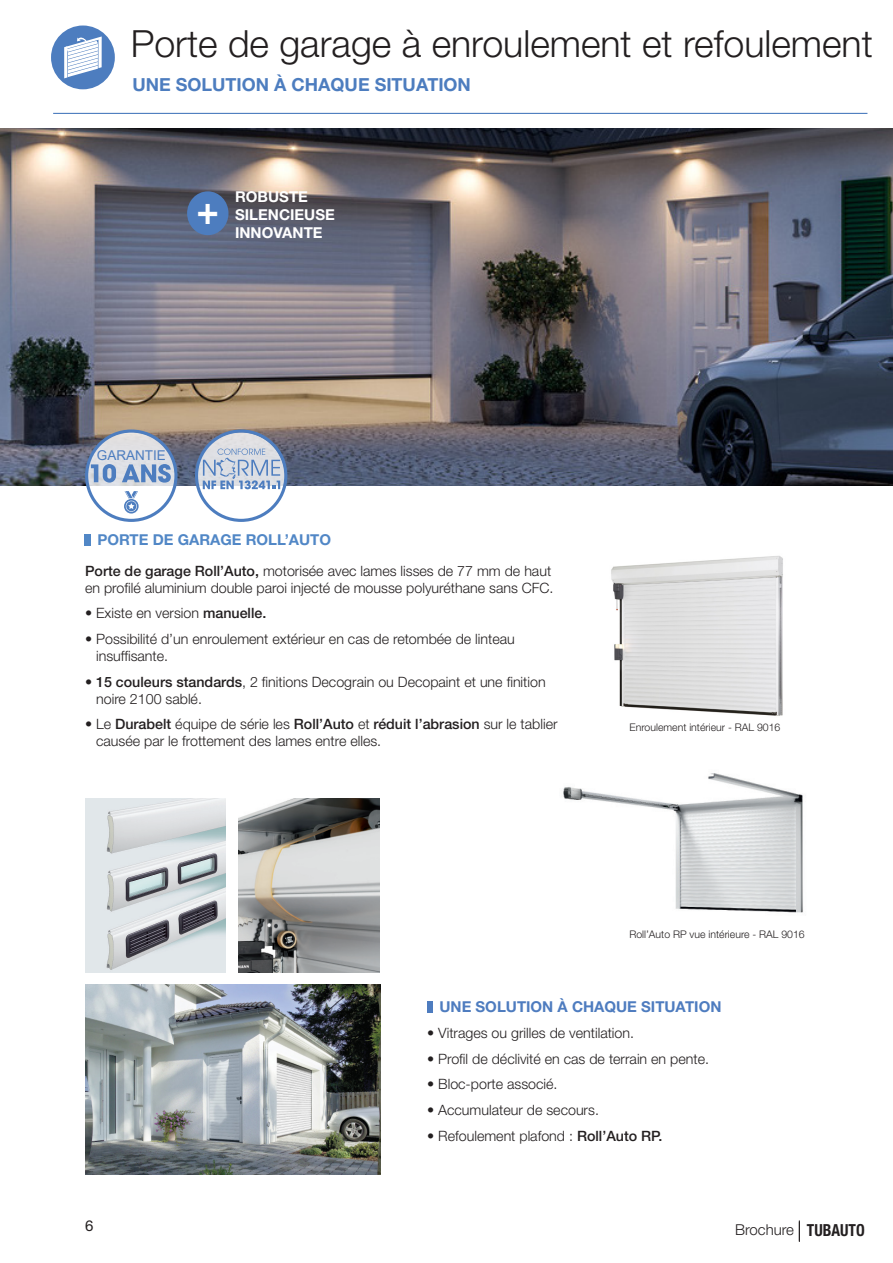
<style>
.page{position:relative;width:893px;height:1263px;background:#fff}
.page>*{position:absolute;margin:0;border:0;box-sizing:border-box;transform-origin:0 0}
.t1{font:700 39.75px "Hoermann Helvetica Neue";color:#fff;scale:.94 1}
.t2{font:300 37.5px "Hoermann Helvetica Neue";color:#231f20}
.t3{font:700 18px "Hoermann Helvetica Neue";color:#4d7dbf}
.t4{font:700 15px "Hoermann Helvetica Neue";color:#4e7cbf}
.t5{font:700 15px "Hoermann Helvetica Neue";color:#fff}
.t6{font:700 15px "Hoermann Helvetica Neue";color:#5187c6}
.t7{font:300 15px "Hoermann Helvetica Neue";letter-spacing:-.005em;color:#231f20}
.t8{font:15px "Hoermann Helvetica Neue Rm";color:#231f20}
.t9{font:300 14.25px/17.1px "Hoermann Helvetica Neue";color:#231f20}
.t10{font:13.5px "Arial";color:#4d7dbf}
.t11{font:300 10.5px "Hoermann Helvetica Neue";color:#231f20}
.s1{font-weight:500}
.s2{font-weight:700;font-stretch:condensed;font-size:16.65px}
</style>
<div class="page">
<img style="left:0;top:129px;width:893px;height:357px">
<svg style="left:197px;top:433px;width:87px;height:86px"></svg>
<svg style="left:88px;top:433px;width:86px;height:86px;fill:#e2e2e6"></svg>
<div style="left:87px;top:432px;width:88px;height:88px;border:2px solid #fff;border-radius:50%"></div>
<div style="left:427px;top:1001px;width:6px;height:12px;background:#4e7cbf"></div>
<svg style="left:91px;top:464px;width:25px;height:19px"></svg>
<svg style="left:122px;top:464px;width:49px;height:19px"></svg>
<div style="left:85px;top:429px;width:93px;height:93px;border:3px solid #4d7dbf;border-radius:50%"></div>
<svg style="left:124px;top:491px;width:15px;height:22px"></svg>
<div style="left:195px;top:429px;width:92px;height:93px;border:3px solid #4d7dbf;border-radius:50%"></div>
<svg style="left:203px;top:448px;width:77px;height:41px"></svg>
<img style="left:85px;top:798px;width:141px;height:174px">
<img style="left:238px;top:798px;width:142px;height:174px">
<img style="left:611px;top:556px;width:172px;height:160px">
<img style="left:85px;top:984px;width:296px;height:191px">
<img style="left:563px;top:773px;width:240px;height:140px">
<div style="left:51px;top:26px;width:64px;height:63px;background:#4d7dbf;border-radius:50%"></div>
<svg style="left:64px;top:36px;width:38px;height:42px"></svg>
<hr style="left:53px;top:113px;width:814px;height:1px;background:#4d7dbf">
<div style="left:85px;top:533px;width:6px;height:12px;background:#5187c6"></div>
<div style="left:187px;top:191px;width:41px;height:44px;background:#4d7dbf;border-radius:50%"></div>
<svg style="left:799px;top:1220px;width:1px;height:22px"></svg>
<p class="t2" style="left:131px;top:17px;width:744px">Porte de garage à enroulement et refoulement</p>
<p class="t3" style="left:133px;top:72px;width:340px">UNE SOLUTION À CHAQUE SITUATION</p>
<h1 class="t1" style="left:197px;top:182px;width:25px">+</h1>
<p class="t5" style="left:235px;top:186px;width:74px">ROBUSTE</p>
<p class="t5" style="left:235px;top:204px;width:101px">SILENCIEUSE</p>
<p class="t5" style="left:235px;top:222px;width:89px">INNOVANTE</p>
<p class="t10" style="left:97px;top:446px;width:71px">GARANTIE</p>
<p class="t6" style="left:97px;top:529px;width:235px">PORTE DE GARAGE ROLL’AUTO</p>
<p class="t9" style="left:85px;top:561px;width:470px"><span class="s1">Porte de garage Roll’Auto,</span> motorisée avec lames lisses de 77 mm de haut en profilé aluminium double paroi injecté de mousse polyuréthane sans CFC.</p>
<p class="t9" style="left:85px;top:604px;width:183px">• Existe en version <span class="s1">manuelle.</span></p>
<p class="t9" style="left:96px;top:629px;width:420px;text-indent:-11px">• Possibilité d’un enroulement extérieur en cas de retombée de linteau insuffisante.</p>
<p class="t9" style="left:96px;top:672px;width:451px;text-indent:-11px">• <span class="s1">15 couleurs standards</span>, 2 finitions Decograin ou Decopaint et une finition noire 2100 sablé.</p>
<p class="t9" style="left:96px;top:715px;width:463px;text-indent:-11px">• Le <span class="s1">Durabelt</span> équipe de série les <span class="s1">Roll’Auto</span> et <span class="s1">réduit l’abrasion</span> sur le tablier causée par le frottement des lames entre elles.</p>
<p class="t11" style="left:630px;top:720px;width:152px">Enroulement intérieur - RAL 9016</p>
<p class="t11" style="left:629px;top:927px;width:177px">Roll’Auto RP vue intérieure - RAL 9016</p>
<p class="t8" style="left:85px;top:1215px;width:10px">6</p>
<p class="t4" style="left:439px;top:996px;width:283px">UNE SOLUTION À CHAQUE SITUATION</p>
<p class="t9" style="left:427px;top:1024px;width:209px">• Vitrages ou grilles de ventilation.</p>
<p class="t9" style="left:427px;top:1049px;width:283px">• Profil de déclivité en cas de terrain en pente.</p>
<p class="t9" style="left:427px;top:1075px;width:132px">• Bloc-porte associé.</p>
<p class="t9" style="left:427px;top:1100px;width:173px">• Accumulateur de secours.</p>
<p class="t9" style="left:427px;top:1126px;width:237px">• Refoulement plafond : <span class="s1">Roll’Auto RP.</span></p>
<p class="t7" style="left:735px;top:1219px;width:131px">Brochure <span class="s2">TUBAUTO</span></p>
</div>
